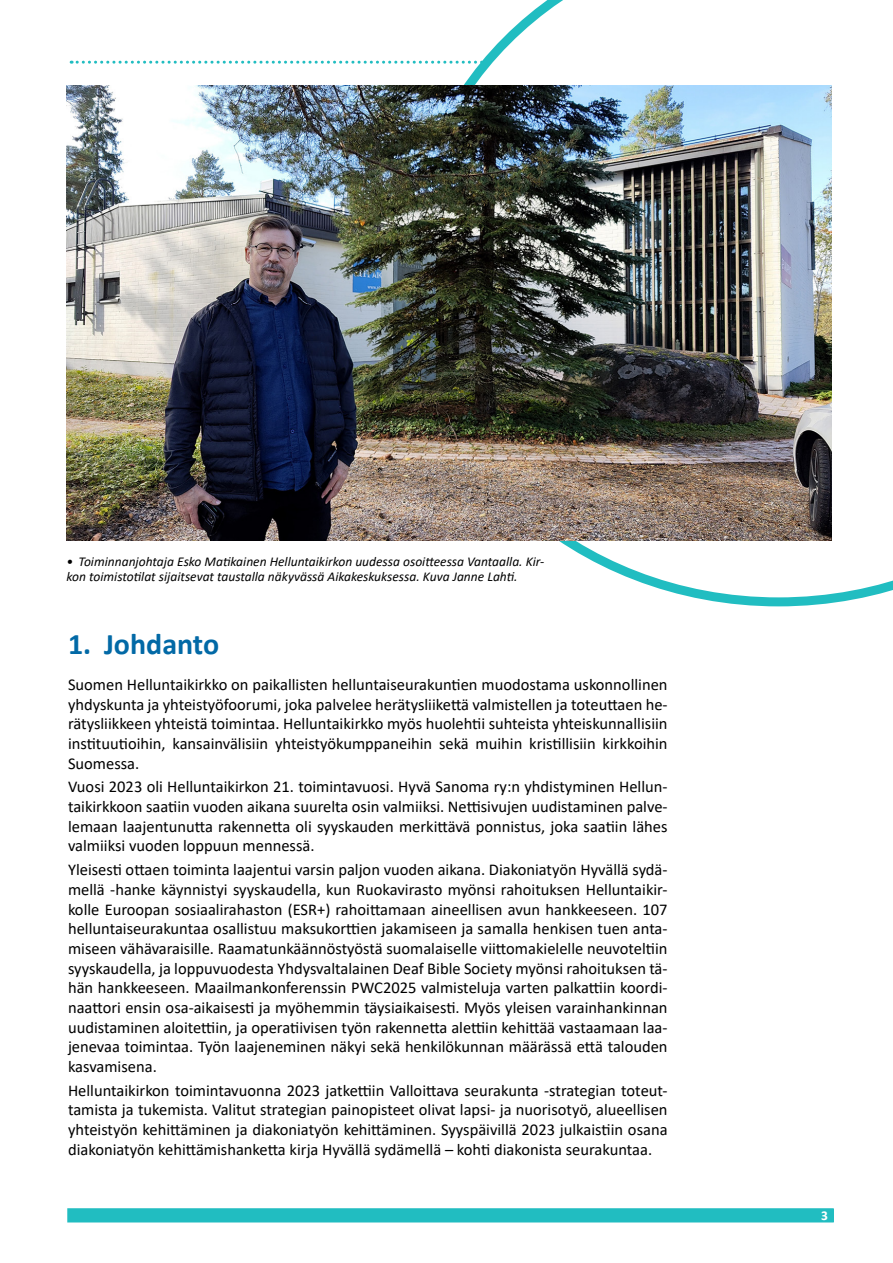
<style>
.page{position:relative;width:893px;height:1263px;background:#fff}
.page>*{position:absolute;margin:0;border:0;box-sizing:border-box;transform-origin:0 0}
.t1{font:700 30px "Calibri";color:#0269a6}
.t2{font:16.5px/19.6px "Calibri";color:#000;text-align:justify}
.t3{font:italic 13.5px/15px "Calibri";color:#000}
.t4{font:700 13.5px "Calibri";color:#fff}
</style>
<div class="page">
<svg style="left:71px;top:61px;width:333px;height:3px"></svg>
<div style="left:68px;top:1209px;width:765px;height:13px;background:#21bdc1"></div>
<div style="left:67px;top:1208px;width:767px;height:14px;border:2px solid #21bdc1"></div>
<svg style="left:406px;top:0;width:487px;height:606px"></svg>
<img style="left:67px;top:85px;width:765px;height:455px">
<p class="t3" style="left:67px;top:553px;width:479px">• Toiminnanjohtaja Esko Matikainen Helluntaikirkon uudessa osoitteessa Vantaalla. Kir&shy;kon toimistotilat sijaitsevat taustalla näkyvässä Aikakeskuksessa. Kuva Janne Lahti.</p>
<h1 class="t1" style="left:68px;top:623px;width:153px">1. Johdanto</h1>
<p class="t2" style="left:68px;top:674px;width:601px">Suomen Helluntaikirkko on paikallisten helluntaiseurakuntien muodostama uskonnollinen yhdyskunta ja yhteistyöfoorumi, joka palvelee herätysliikettä valmistellen ja toteuttaen he&shy;rätysliikkeen yhteistä toimintaa. Helluntaikirkko myös huolehtii suhteista yhteiskunnallisiin instituutioihin, kansainvälisiin yhteistyökumppaneihin sekä muihin kristillisiin kirkkoihin Suomessa.</p>
<p class="t2" style="left:68px;top:777px;width:601px">Vuosi 2023 oli Helluntaikirkon 21. toimintavuosi. Hyvä Sanoma ry:n yhdistyminen Hellun&shy;taikirkkoon saatiin vuoden aikana suurelta osin valmiiksi. Nettisivujen uudistaminen palve&shy;lemaan laajentunutta rakennetta oli syyskauden merkittävä ponnistus, joka saatiin lähes valmiiksi vuoden loppuun mennessä.</p>
<p class="t2" style="left:68px;top:859px;width:601px">Yleisesti ottaen toiminta laajentui varsin paljon vuoden aikana. Diakoniatyön Hyvällä sydä&shy;mellä -hanke käynnistyi syyskaudella, kun Ruokavirasto myönsi rahoituksen Helluntaikir&shy;kolle Euroopan sosiaalirahaston (ESR+) rahoittamaan aineellisen avun hankkeeseen. 107 helluntaiseurakuntaa osallistuu maksukorttien jakamiseen ja samalla henkisen tuen anta&shy;miseen vähävaraisille. Raamatunkäännöstyöstä suomalaiselle viittomakielelle neuvoteltiin syyskaudella, ja loppuvuodesta Yhdysvaltalainen Deaf Bible Society myönsi rahoituksen tä&shy;hän hankkeeseen. Maailmankonferenssin PWC2025 valmisteluja varten palkattiin koordi&shy;naattori ensin osa-aikaisesti ja myöhemmin täysiaikaisesti. Myös yleisen varainhankinnan uudistaminen aloitettiin, ja operatiivisen työn rakennetta alettiin kehittää vastaamaan laa&shy;jenevaa toimintaa. Työn laajeneminen näkyi sekä henkilökunnan määrässä että talouden kasvamisena.</p>
<p class="t2" style="left:68px;top:1080px;width:601px">Helluntaikirkon toimintavuonna 2023 jatkettiin Valloittava seurakunta -strategian toteut&shy;tamista ja tukemista. Valitut strategian painopisteet olivat lapsi- ja nuorisotyö, alueellisen yhteistyön kehittäminen ja diakoniatyön kehittäminen. Syyspäivillä 2023 julkaistiin osana diakoniatyön kehittämishanketta kirja Hyvällä sydämellä – kohti diakonista seurakuntaa.</p>
<p class="t4" style="left:821px;top:1206px;width:8px">3</p>
</div>
